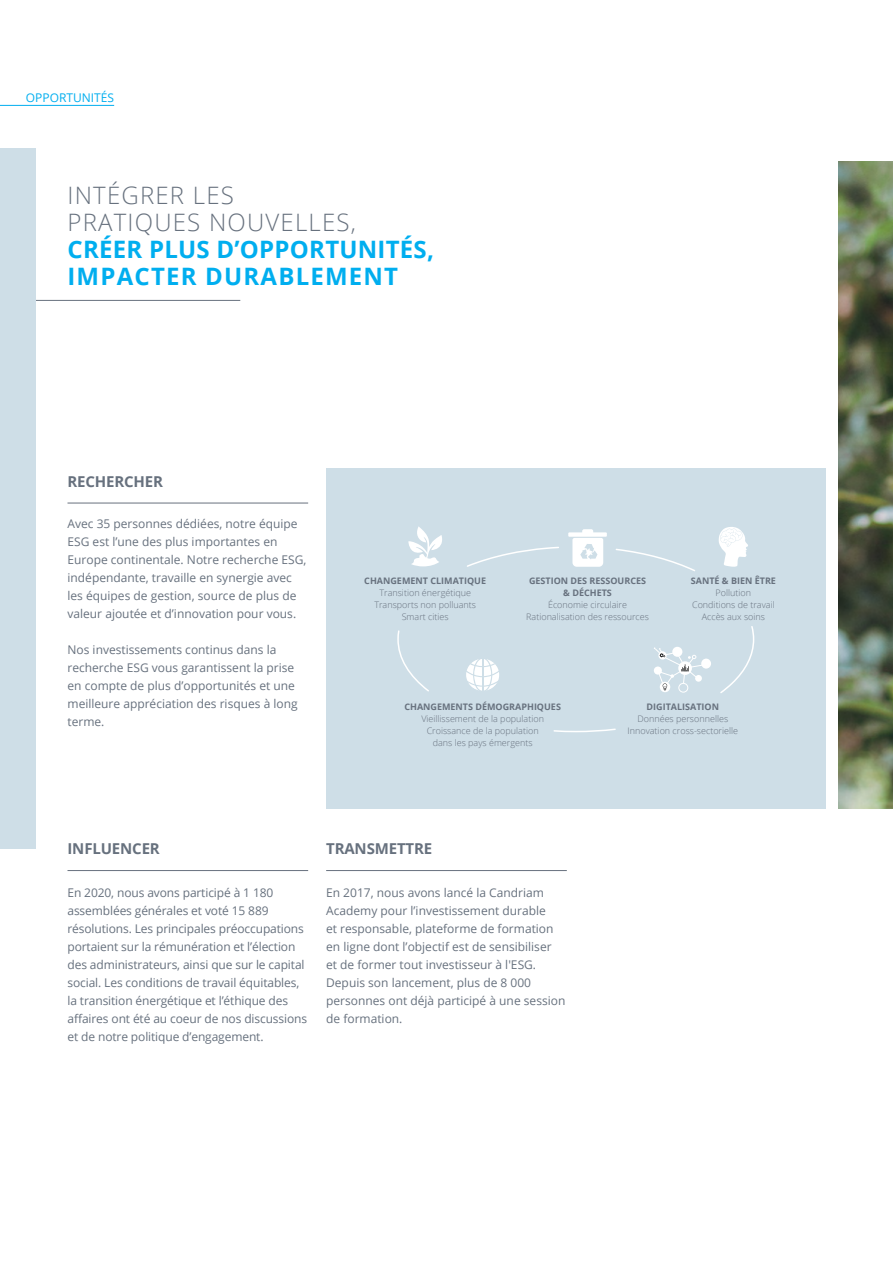
<style>
.page{position:relative;width:893px;height:1263px;background:#fff}
.page>*{position:absolute;margin:0;border:0;box-sizing:border-box;transform-origin:0 0}
.t1{font:700 24px/27px "Open Sans";letter-spacing:.01em;color:#00aeef}
.t2{font:300 24px/27px "Open Sans";letter-spacing:.05em;color:#67717e}
.t3{font:700 15px "Open Sans";letter-spacing:-.01em;color:#67717e}
.t4{font:12px/18px "Open Sans";color:#67717e}
.t5{font:12px "Open Sans";color:#00aeef}
.t6{font:300 9px/12px "Open Sans";color:#67717e;text-align:center}
.t7{font:700 9px/12px "Open Sans";color:#67717e;text-align:center}
</style>
<div class="page">
<div style="left:326px;top:468px;width:499px;height:340px;background:#cedee7"></div>
<img style="left:839px;top:162px;width:54px;height:646px">
<hr style="left:0;top:105px;width:114px;height:1px;background:#00aeef">
<hr style="left:68px;top:870px;width:240px;height:1px;background:#67717e">
<hr style="left:68px;top:503px;width:240px;height:1px;background:#67717e">
<hr style="left:326px;top:870px;width:241px;height:1px;background:#67717e">
<hr style="left:15px;top:300px;width:225px;height:1px;background:#67717e">
<svg style="left:408px;top:526px;width:34px;height:40px"></svg>
<svg style="left:466px;top:659px;width:33px;height:32px"></svg>
<hr style="left:482px;top:658px;width:1px;height:33px;background:#cedee7">
<svg style="left:660px;top:682px;width:10px;height:10px"></svg>
<div style="left:701px;top:659px;width:10px;height:10px;background:#fff;border-radius:50%"></div>
<div style="left:678px;top:683px;width:10px;height:9px;border:1px solid #fff;border-radius:50%"></div>
<svg style="left:654px;top:647px;width:50px;height:43px"></svg>
<svg style="left:568px;top:529px;width:39px;height:38px"></svg>
<svg style="left:719px;top:527px;width:29px;height:40px"></svg>
<svg style="left:397px;top:630px;width:32px;height:62px"></svg>
<svg style="left:553px;top:728px;width:63px;height:5px"></svg>
<svg style="left:467px;top:546px;width:92px;height:21px"></svg>
<svg style="left:615px;top:548px;width:80px;height:24px"></svg>
<svg style="left:720px;top:626px;width:35px;height:67px"></svg>
<div style="left:0;top:149px;width:35px;height:700px;background:#cedee7"></div>
<p class="t5" style="left:26px;top:89px;width:90px">OPPORTUNITÉS</p>
<h1 class="t2" style="left:68px;top:181px;width:290px">INTÉGRER LES<br>PRATIQUES NOUVELLES,</h1>
<h1 class="t1" style="left:68px;top:235px;width:368px">CRÉER PLUS D’OPPORTUNITÉS,<br>IMPACTER DURABLEMENT</h1>
<p class="t3" style="left:68px;top:471px;width:97px">RECHERCHER</p>
<p class="t4" style="left:68px;top:514px;width:240px">Avec 35 personnes dédiées, notre équipe ESG est l’une des plus importantes en Europe continentale. Notre recherche ESG, indépendante, travaille en synergie avec les équipes de gestion, source de plus de valeur ajoutée et d’innovation pour vous.</p>
<p class="t4" style="left:68px;top:640px;width:232px">Nos investissements continus dans la recherche ESG vous garantissent la prise en compte de plus d’opportunités et une meilleure appréciation des risques à long terme.</p>
<p class="t7" style="left:364px;top:574px;width:123px">CHANGEMENT CLIMATIQUE</p>
<p class="t6" style="left:374px;top:586px;width:103px">Transition énergétique<br>Transports non polluants<br>Smart cities</p>
<p class="t7" style="left:529px;top:574px;width:119px">GESTION DES RESSOURCES &amp; DÉCHETS</p>
<p class="t6" style="left:526px;top:598px;width:124px">Économie circulaire<br>Rationalisation des ressources</p>
<p class="t7" style="left:691px;top:574px;width:87px">SANTÉ &amp; BIEN ÊTRE</p>
<p class="t6" style="left:692px;top:586px;width:84px">Pollution<br>Conditions de travail<br>Accès aux soins</p>
<p class="t7" style="left:404px;top:701px;width:158px">CHANGEMENTS DÉMOGRAPHIQUES</p>
<p class="t6" style="left:421px;top:713px;width:124px">Vieillissement de la population<br>Croissance de la population dans les pays émergents</p>
<p class="t7" style="left:647px;top:701px;width:74px">DIGITALISATION</p>
<p class="t6" style="left:628px;top:713px;width:112px">Données personnelles<br>Innovation cross-sectorielle</p>
<p class="t3" style="left:68px;top:837px;width:94px">INFLUENCER</p>
<p class="t4" style="left:68px;top:883px;width:241px">En 2020, nous avons participé à 1 180 assemblées générales et voté 15 889 résolutions. Les principales préoccupations portaient sur la rémunération et l’élection des administrateurs, ainsi que sur le capital social. Les conditions de travail équitables, la transition énergétique et l’éthique des affaires ont été au coeur de nos discussions et de notre politique d’engagement.</p>
<p class="t3" style="left:326px;top:837px;width:108px">TRANSMETTRE</p>
<p class="t4" style="left:326px;top:883px;width:241px">En 2017, nous avons lancé la Candriam Academy pour l’investissement durable<br>et responsable, plateforme de formation en ligne dont l’objectif est de sensibiliser et de former tout investisseur à l'ESG.<br>Depuis son lancement, plus de 8 000 personnes ont déjà participé à une session de formation.</p>
</div>
